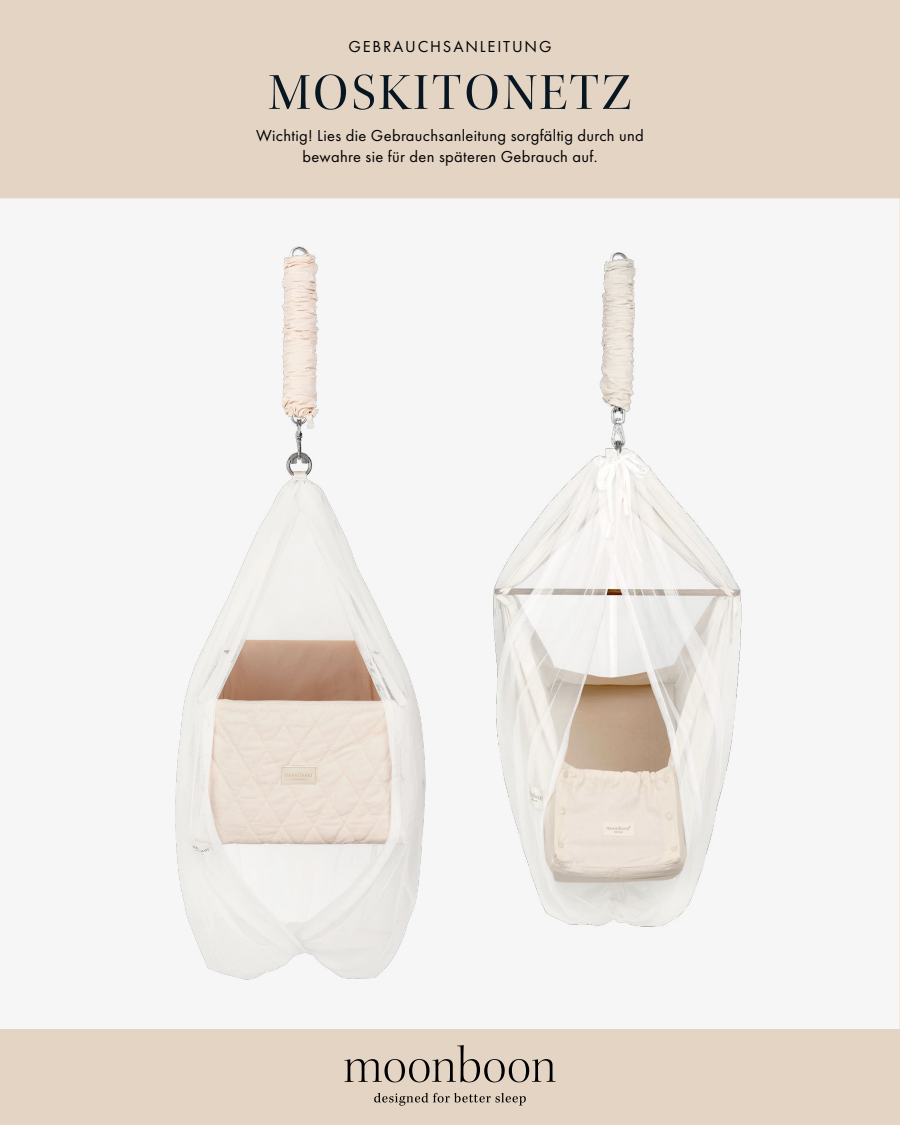
<style>
.page{position:relative;width:900px;height:1125px;background:#fff}
.page>*{position:absolute;margin:0;border:0;box-sizing:border-box;transform-origin:0 0}
.t1{font:52.5px "Kepler Std Disp";letter-spacing:.06em;color:#071621}
.t2{font:16.5px/21px "Futura PT";letter-spacing:.02em;color:#000;text-align:center}
.t3{font:16.5px "Futura PT";letter-spacing:.11em;color:#000}
</style>
<div class="page">
<div style="left:1px;top:198px;width:898px;height:926px;background:#f6f6f6"></div>
<img style="left:493px;top:252px;width:249px;height:675px">
<img style="left:175px;top:246px;width:251px;height:734px">
<div style="left:0;top:0;width:900px;height:198px;background:#e4d4c4"></div>
<div style="left:0;top:1029px;width:900px;height:96px;background:#e4d4c4"></div>
<svg style="left:344px;top:1045px;width:212px;height:37px"></svg>
<svg style="left:374px;top:1093px;width:152px;height:13px"></svg>
<p class="t3" style="left:348px;top:37px;width:205px">GEBRAUCHSANLEITUNG</p>
<h1 class="t1" style="left:268px;top:63px;width:365px">MOSKITONETZ</h1>
<p class="t2" style="left:256px;top:125px;width:389px">Wichtig! Lies die Gebrauchsanleitung sorgfältig durch und bewahre sie für den späteren Gebrauch auf.</p>
</div>
